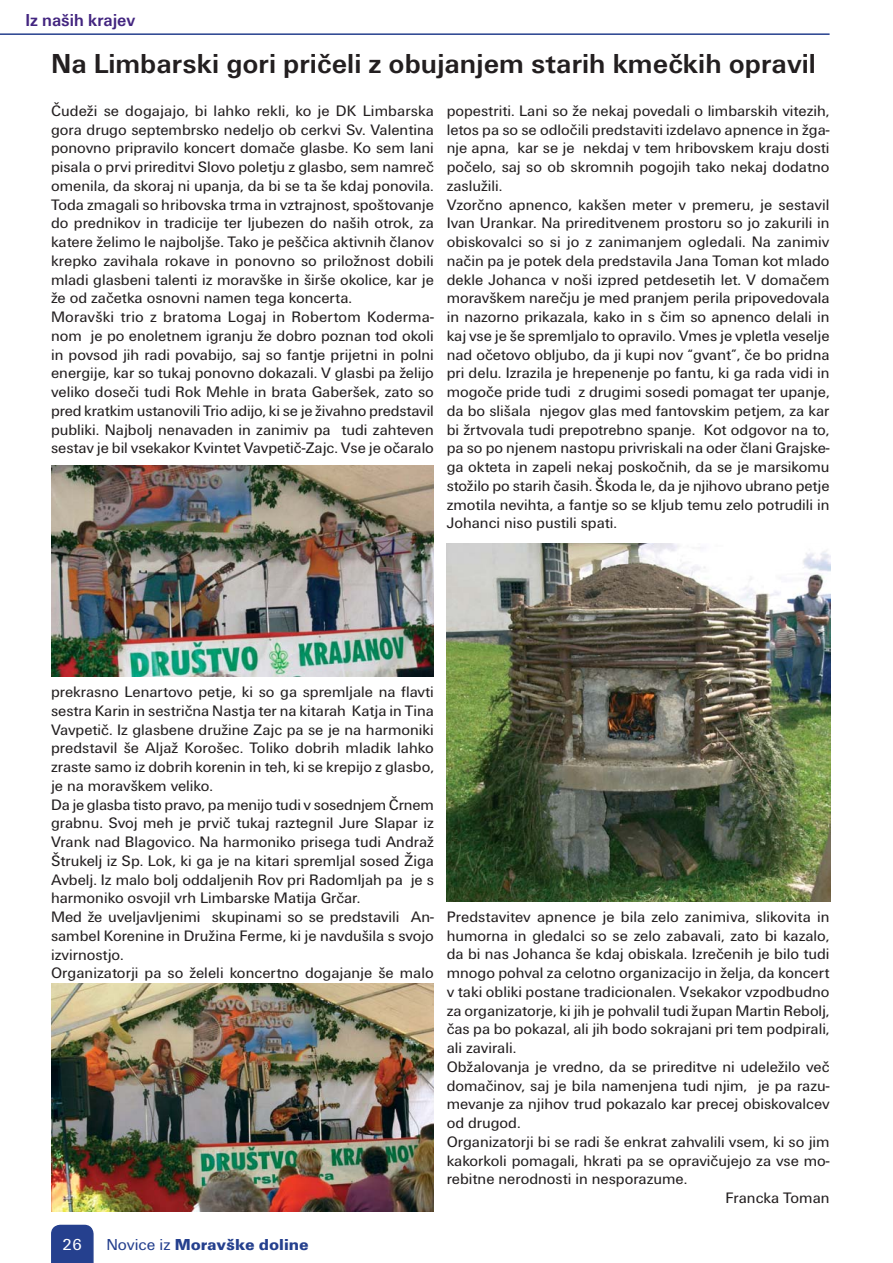
<style>
.page{position:relative;width:893px;height:1263px;background:#fff}
.page>*{position:absolute;margin:0;border:0;box-sizing:border-box;transform-origin:0 0}
.t1{font:700 28.5px "Unitus TEE";color:#231f20}
.t2{font:700 18px "Unitus TEE";color:#432580;scale:.95 1}
.t3{font:16.5px "Unitus TEE Blac";color:#25408e}
.t4{font:16.5px "Unitus TEE";color:#fff}
.t5{font:15.75px/18.8px "Unitus TEE";color:#231f20}
.s1{font-family:"Unitus TEE"}
</style>
<div class="page">
<img style="left:446px;top:543px;width:384px;height:359px">
<img style="left:51px;top:984px;width:383px;height:228px">
<img style="left:51px;top:465px;width:383px;height:211px">
<div style="left:51px;top:1225px;width:43px;height:38px;background:#25408e"></div>
<hr style="left:0;top:33px;width:829px;height:2px;background:#25408e">
<p class="t2" style="left:26px;top:14px;width:117px">Iz naših krajev</p>
<h1 class="t1" style="left:51px;top:52px;width:766px">Na Limbarski gori pričeli z obujanjem starih kmečkih opravil</h1>
<p class="t5" style="left:446px;top:103px;width:384px">popestriti. Lani so že nekaj povedali o limbarskih vitezih, letos pa so se odločili predstaviti izdelavo apnence in žga&shy;nje apna, kar se je nekdaj v tem hribovskem kraju dosti počelo, saj so ob skromnih pogojih tako nekaj dodatno zaslužili.<br>Vzorčno apnenco, kakšen meter v premeru, je sestavil Ivan Urankar. Na prireditvenem prostoru so jo zakurili in obiskovalci so si jo z zanimanjem ogledali. Na zanimiv način pa je potek dela predstavila Jana Toman kot mlado dekle Johanca v noši izpred petdesetih let. V domačem moravškem narečju je med pranjem perila pripovedovala in nazorno prikazala, kako in s čim so apnenco delali in kaj vse je še spremljalo to opravilo. Vmes je vpletla veselje nad očetovo obljubo, da ji kupi nov “gvant”, če bo pridna pri delu. Izrazila je hrepenenje po fantu, ki ga rada vidi in mogoče pride tudi z drugimi sosedi pomagat ter upanje, da bo slišala njegov glas med fantovskim petjem, za kar bi žrtvovala tudi prepotrebno spanje. Kot odgovor na to, pa so po njenem nastopu privriskali na oder člani Grajske&shy;ga okteta in zapeli nekaj poskočnih, da se je marsikomu stožilo po starih časih. Škoda le, da je njihovo ubrano petje zmotila nevihta, a fantje so se kljub temu zelo potrudili in Johanci niso pustili spati.</p>
<p class="t5" style="left:51px;top:103px;width:384px">Čudeži se dogajajo, bi lahko rekli, ko je DK Limbarska gora drugo septembrsko nedeljo ob cerkvi Sv. Valentina ponovno pripravilo koncert domače glasbe. Ko sem lani pisala o prvi prireditvi Slovo poletju z glasbo, sem namreč omenila, da skoraj ni upanja, da bi se ta še kdaj ponovila.<br>Toda zmagali so hribovska trma in vztrajnost, spoštovanje do prednikov in tradicije ter ljubezen do naših otrok, za katere želimo le najboljše. Tako je peščica aktivnih članov krepko zavihala rokave in ponovno so priložnost dobili mladi glasbeni talenti iz moravške in širše okolice, kar je že od začetka osnovni namen tega koncerta.<br>Moravški trio z bratoma Logaj in Robertom Koderma&shy;nom je po enoletnem igranju že dobro poznan tod okoli in povsod jih radi povabijo, saj so fantje prijetni in polni energije, kar so tukaj ponovno dokazali. V glasbi pa želijo veliko doseči tudi Rok Mehle in brata Gaberšek, zato so pred kratkim ustanovili Trio adijo, ki se je živahno predstavil publiki. Najbolj nenavaden in zanimiv pa tudi zahteven sestav je bil vsekakor Kvintet Vavpetič-Zajc. Vse je očaralo</p>
<p class="t5" style="left:51px;top:684px;width:384px">prekrasno Lenartovo petje, ki so ga spremljale na flavti sestra Karin in sestrična Nastja ter na kitarah Katja in Tina Vavpetič. Iz glasbene družine Zajc pa se je na harmoniki predstavil še Aljaž Korošec. Toliko dobrih mladik lahko zraste samo iz dobrih korenin in teh, ki se krepijo z glasbo, je na moravškem veliko.<br>Da je glasba tisto pravo, pa menijo tudi v sosednjem Črnem grabnu. Svoj meh je prvič tukaj raztegnil Jure Slapar iz Vrank nad Blagovico. Na harmoniko prisega tudi Andraž Štrukelj iz Sp. Lok, ki ga je na kitari spremljal sosed Žiga Avbelj. Iz malo bolj oddaljenih Rov pri Radomljah pa je s harmoniko osvojil vrh Limbarske Matija Grčar.<br>Med že uveljavljenimi skupinami so se predstavili An&shy;sambel Korenine in Družina Ferme, ki je navdušila s svojo izvirnostjo.<br>Organizatorji pa so želeli koncertno dogajanje še malo</p>
<p class="t5" style="left:446px;top:909px;width:384px">Predstavitev apnence je bila zelo zanimiva, slikovita in</p>
<p class="t5" style="left:446px;top:928px;width:384px">humorna in gledalci so se zelo zabavali, zato bi kazalo,</p>
<p class="t5" style="left:446px;top:946px;width:384px">da bi nas Johanca še kdaj obiskala. Izrečenih je bilo tudi</p>
<p class="t5" style="left:446px;top:965px;width:384px">mnogo pohval za celotno organizacijo in želja, da koncert</p>
<p class="t5" style="left:446px;top:984px;width:384px">v taki obliki postane tradicionalen. Vsekakor vzpodbudno</p>
<p class="t5" style="left:446px;top:1003px;width:384px">za organizatorje, ki jih je pohvalil tudi župan Martin Rebolj,</p>
<p class="t5" style="left:446px;top:1021px;width:384px">čas pa bo pokazal, ali jih bodo sokrajani pri tem podpirali,</p>
<p class="t5" style="left:446px;top:1040px;width:71px">ali zavirali.</p>
<p class="t5" style="left:446px;top:1059px;width:384px">Obžalovanja je vredno, da se prireditve ni udeležilo več</p>
<p class="t5" style="left:446px;top:1078px;width:384px">domačinov, saj je bila namenjena tudi njim, je pa razu-</p>
<p class="t5" style="left:446px;top:1096px;width:384px">mevanje za njihov trud pokazalo kar precej obiskovalcev</p>
<p class="t5" style="left:446px;top:1115px;width:75px">od drugod.</p>
<p class="t5" style="left:446px;top:1134px;width:384px">Organizatorji bi se radi še enkrat zahvalili vsem, ki so jim</p>
<p class="t5" style="left:446px;top:1153px;width:384px">kakorkoli pomagali, hkrati pa se opravičujejo za vse mo-</p>
<p class="t5" style="left:446px;top:1171px;width:242px">rebitne nerodnosti in nesporazume.</p>
<p class="t5" style="left:725px;top:1190px;width:105px">Francka Toman</p>
<p class="t4" style="left:62px;top:1238px;width:22px">26</p>
<p class="t3" style="left:106px;top:1238px;width:204px"><span class="s1">Novice iz</span> Moravške doline</p>
</div>
